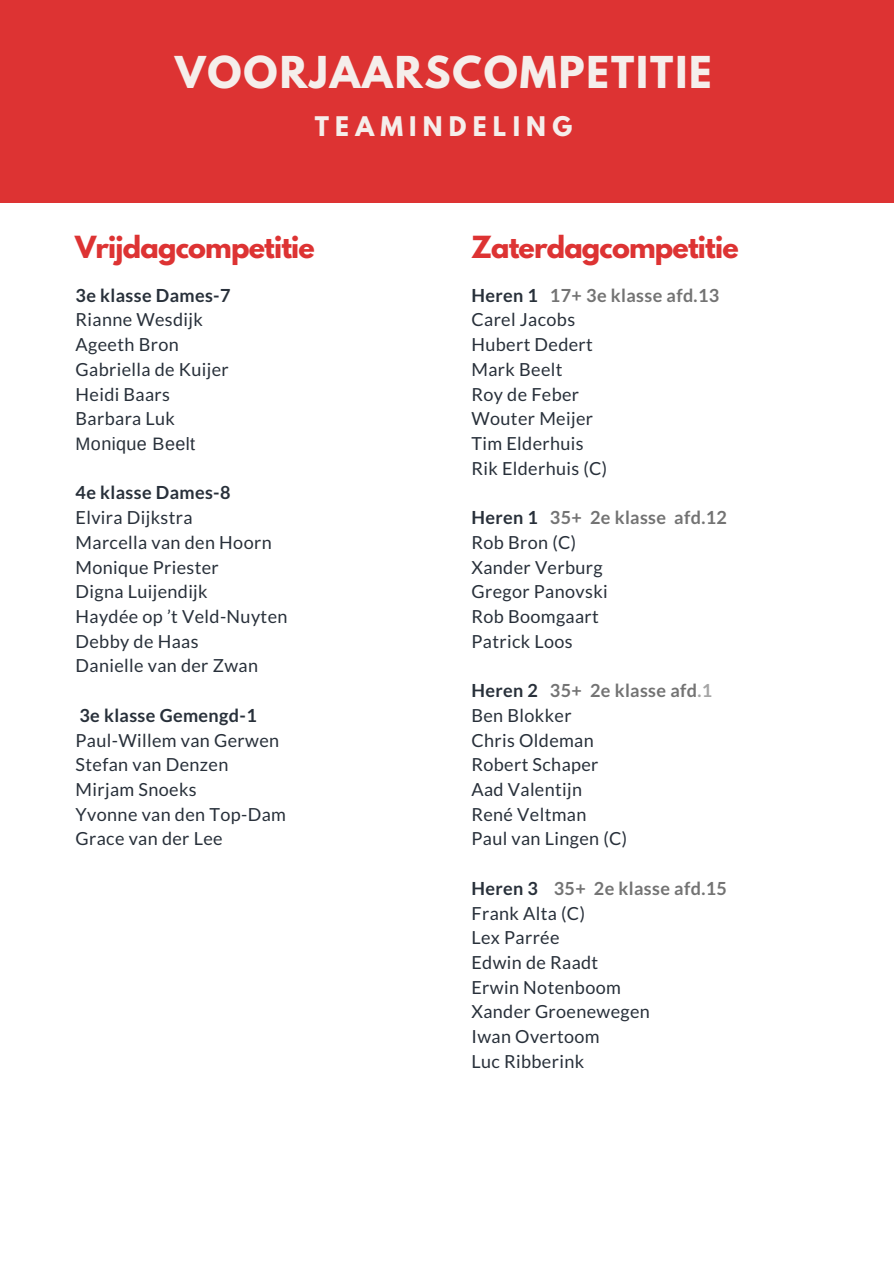
<style>
.page{position:relative;width:894px;height:1264px;background:#fff}
.page>*{position:absolute;margin:0;border:0;box-sizing:border-box;transform-origin:0 0}
.t1{font:700 38.85px "League Spartan";letter-spacing:.05em;color:#f5eeeb}
.t2{font:700 27px "League Spartan";letter-spacing:-.03em;color:#d33}
.t3{font:700 24px "League Spartan";letter-spacing:.26em;color:#f5eeeb}
.t4{font:18px/24.8px "Lato";letter-spacing:.02em;color:#28303a}
.t5{font:700 18px "Lato";letter-spacing:.02em;color:#28303a}
.t6{font:18px "Arimo";letter-spacing:.02em;color:#28303a}
.s1{font-weight:700}
.s2{font-weight:700;color:#737373}
.s3{font-weight:700;color:#a6a6a6}
</style>
<div class="page">
<div style="left:0;top:0;width:893px;height:203px;background:#d33"></div>
<h1 class="t1" style="left:175px;top:53px;width:538px">VOORJAARSCOMPETITIE</h1>
<h3 class="t3" style="left:314px;top:114px;width:259px">TEAMINDELING</h3>
<h2 class="t2" style="left:75px;top:234px;width:241px">Vrijdagcompetitie</h2>
<p class="t5" style="left:76px;top:284px;width:156px">3e klasse Dames-7</p>
<p class="t4" style="left:76px;top:307px;width:155px">Rianne Wesdijk<br>Ageeth Bron<br>Gabriella de Kuijer<br>Heidi Baars<br>Barbara Luk</p>
<p class="t6" style="left:76px;top:433px;width:121px">Monique Beelt</p>
<p class="t5" style="left:76px;top:481px;width:156px">4e klasse Dames-8</p>
<p class="t4" style="left:76px;top:505px;width:213px">Elvira Dijkstra<br>Marcella van den Hoorn<br>Monique Priester<br>Digna Luijendijk<br>Haydée op ’t Veld-Nuyten<br>Debby de Haas<br>Danielle van der Zwan</p>
<p class="t5" style="left:79px;top:704px;width:179px">3e klasse Gemengd-1</p>
<p class="t4" style="left:76px;top:727px;width:212px">Paul-Willem van Gerwen<br>Stefan van Denzen<br>Mirjam Snoeks<br>Yvonne van den Top-Dam<br>Grace van der Lee</p>
<h2 class="t2" style="left:471px;top:234px;width:269px">Zaterdagcompetitie</h2>
<p class="t4" style="left:471px;top:282px;width:249px"><span class="s1">Heren 1</span> <span class="s2">17+ 3e klasse afd.13<br></span>Carel Jacobs<br>Hubert Dedert<br>Mark Beelt<br>Roy de Feber<br>Wouter Meijer<br>Tim Elderhuis<br>Rik Elderhuis (C)</p>
<p class="t4" style="left:471px;top:505px;width:257px"><span class="s1">Heren 1</span> <span class="s2">35+ 2e klasse afd.12<br></span>Rob Bron (C)<br>Xander Verburg<br>Gregor Panovski<br>Rob Boomgaart<br>Patrick Loos</p>
<p class="t4" style="left:471px;top:677px;width:242px"><span class="s1">Heren 2</span> <span class="s2">35+ 2e klasse afd</span><span class="s3">.1<br></span>Ben Blokker<br>Chris Oldeman<br>Robert Schaper<br>Aad Valentijn<br>René Veltman<br>Paul van Lingen (C)</p>
<p class="t4" style="left:471px;top:875px;width:257px"><span class="s1">Heren 3</span> <span class="s2">35+ 2e klasse afd.15<br></span>Frank Alta (C)<br>Lex Parrée<br>Edwin de Raadt<br>Erwin Notenboom<br>Xander Groenewegen<br>Iwan Overtoom<br>Luc Ribberink</p>
</div>
